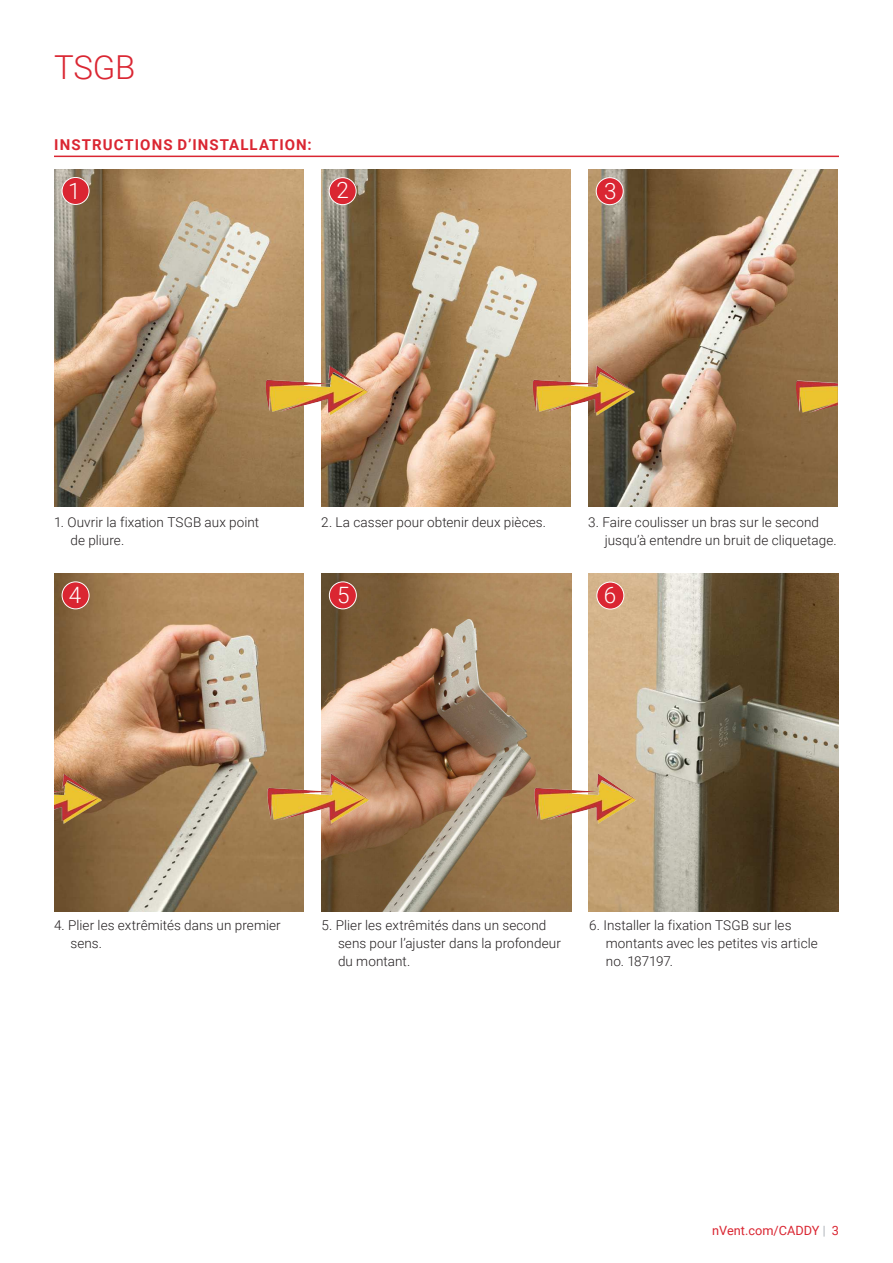
<style>
.page{position:relative;width:893px;height:1263px;background:#fff}
.page>*{position:absolute;margin:0;border:0;box-sizing:border-box;transform-origin:0 0}
.t1{font:300 33px "Roboto";color:#da2632}
.t2{font:300 22.5px "Roboto";color:#fff}
.t3{font:700 15px "Roboto";letter-spacing:.075em;color:#da2632}
.t4{font:300 13.5px/18px "Roboto";letter-spacing:.005em;color:#231f20}
.t5{font:12.75px "Roboto";color:#da2632}
.s1{font-weight:300;color:#90969e}
</style>
<div class="page">
<img style="left:54px;top:169px;width:250px;height:338px">
<img style="left:321px;top:169px;width:250px;height:338px">
<img style="left:588px;top:169px;width:250px;height:338px">
<img style="left:321px;top:574px;width:250px;height:337px">
<img style="left:54px;top:574px;width:250px;height:337px">
<img style="left:589px;top:574px;width:250px;height:337px">
<hr style="left:54px;top:156px;width:785px;height:1px;background:#da2632">
<img style="left:266px;top:365px;width:102px;height:51px">
<img style="left:533px;top:365px;width:102px;height:51px">
<img style="left:796px;top:381px;width:42px;height:32px">
<img style="left:54px;top:774px;width:48px;height:50px">
<img style="left:267px;top:773px;width:103px;height:51px">
<img style="left:534px;top:773px;width:103px;height:51px">
<div style="left:62px;top:582px;width:27px;height:27px;background:#da2632;border-radius:50%"></div>
<div style="left:62px;top:581px;width:27px;height:28px;border:1px solid #fff;border-radius:50%"></div>
<div style="left:62px;top:177px;width:27px;height:27px;background:#da2632;border-radius:50%"></div>
<div style="left:62px;top:177px;width:27px;height:28px;border:1px solid #fff;border-radius:50%"></div>
<div style="left:329px;top:178px;width:27px;height:27px;background:#da2632;border-radius:50%"></div>
<div style="left:329px;top:177px;width:28px;height:28px;border:1px solid #fff;border-radius:50%"></div>
<div style="left:596px;top:178px;width:27px;height:27px;background:#da2632;border-radius:50%"></div>
<div style="left:596px;top:177px;width:28px;height:28px;border:1px solid #fff;border-radius:50%"></div>
<div style="left:597px;top:582px;width:27px;height:27px;background:#da2632;border-radius:50%"></div>
<div style="left:596px;top:582px;width:28px;height:27px;border:1px solid #fff;border-radius:50%"></div>
<div style="left:329px;top:582px;width:27px;height:27px;background:#da2632;border-radius:50%"></div>
<div style="left:329px;top:581px;width:28px;height:28px;border:1px solid #fff;border-radius:50%"></div>
<h1 class="t1" style="left:54px;top:52px;width:83px">TSGB</h1>
<p class="t3" style="left:54px;top:138px;width:259px">INSTRUCTIONS D’INSTALLATION:</p>
<h2 class="t2" style="left:68px;top:175px;width:14px">1</h2>
<h2 class="t2" style="left:337px;top:180px;width:14px">2</h2>
<h2 class="t2" style="left:604px;top:175px;width:14px">3</h2>
<p class="t4" style="left:70px;top:512px;width:190px;text-indent:-16px">1. Ouvrir la fixation TSGB aux point de pliure.</p>
<p class="t4" style="left:321px;top:514px;width:226px">2. La casser pour obtenir deux pièces.</p>
<p class="t4" style="left:605px;top:512px;width:233px;text-indent:-16px">3. Faire coulisser un bras sur le second jusqu’à entendre un bruit de cliquetage.</p>
<h2 class="t2" style="left:69px;top:579px;width:14px">4</h2>
<h2 class="t2" style="left:337px;top:579px;width:14px">5</h2>
<h2 class="t2" style="left:604px;top:580px;width:14px">6</h2>
<p class="t4" style="left:70px;top:916px;width:212px;text-indent:-16px">4. Plier les extrêmités dans un premier sens.</p>
<p class="t4" style="left:338px;top:916px;width:224px;text-indent:-16px">5. Plier les extrêmités dans un second sens pour l’ajuster dans la profondeur du montant.</p>
<p class="t4" style="left:606px;top:916px;width:214px;text-indent:-16px">6. Installer la fixation TSGB sur les montants avec les petites vis article no. 187197.</p>
<p class="t5" style="left:712px;top:1225px;width:128px">nVent.com/CADDY <span class="s1">|</span> 3</p>
</div>
